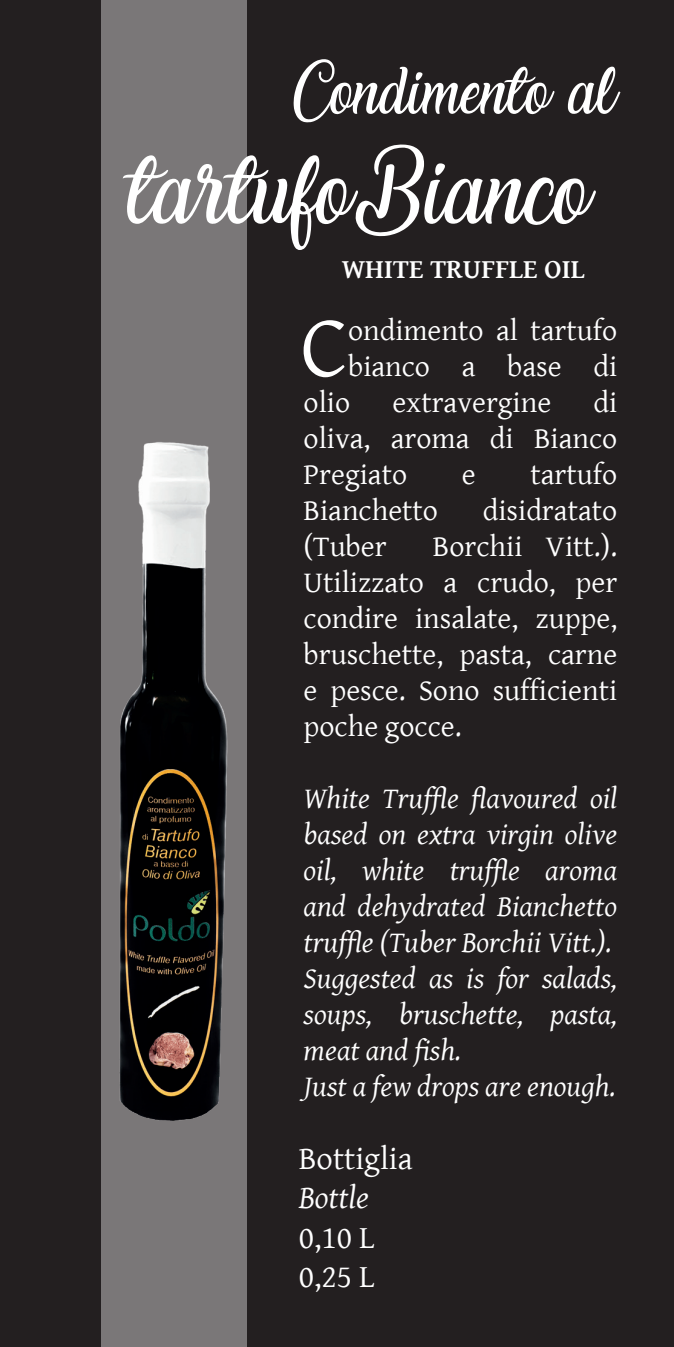
<style>
.page{position:relative;width:674px;height:1347px;background:#fff}
.page>*{position:absolute;margin:0;border:0;box-sizing:border-box;transform-origin:0 0}
.t1{font:88.5px "Gentium Basic";color:#fff}
.t2{font:72.5px "Laughing and Smiling";color:#fff}
.t3{font:50px "Laughing and Smiling";color:#fff}
.t4{font:32.5px/39px "Gentium Basic";color:#fff}
.t5{font:italic 32.5px "Gentium Basic";color:#fff}
.t6{font:30px/36px "Gentium Basic";color:#fff;text-align:justify}
.t7{font:italic 30px/36px "Gentium Basic";color:#fff}
.t8{font:700 27.5px "Gentium Basic";color:#fff}
</style>
<div class="page">
<div style="left:0;top:0;width:673px;height:1346px;background:#231f20"></div>
<div style="left:101px;top:0;width:146px;height:1346px;background:#7a7778"></div>
<img style="left:119px;top:442px;width:109px;height:679px">
<h3 class="t3" style="left:292px;top:55px;width:326px">Condimento al</h3>
<h2 class="t2" style="left:131px;top:138px;width:461px">tartufoBianco</h2>
<p class="t8" style="left:341px;top:248px;width:244px">WHITE TRUFFLE OIL</p>
<h1 class="t1" style="left:300px;top:282px;width:49px">C</h1>
<p class="t6" style="left:348px;top:311px;width:270px">ondimento al tartufo</p>
<p class="t6" style="left:348px;top:347px;width:270px">bianco a base di</p>
<p class="t6" style="left:303px;top:383px;width:48px">olio</p>
<p class="t6" style="left:392px;top:383px;width:160px">extravergine</p>
<p class="t6" style="left:303px;top:383px;width:315px;text-indent:290px">di oliva, aroma di Bianco Pregiato</p>
<p class="t6" style="left:461px;top:455px;width:15px">e</p>
<p class="t6" style="left:530px;top:455px;width:88px">tartufo</p>
<p class="t6" style="left:303px;top:491px;width:136px">Bianchetto</p>
<p class="t6" style="left:482px;top:491px;width:136px">disidratato</p>
<p class="t6" style="left:303px;top:527px;width:84px">(Tuber</p>
<p class="t6" style="left:303px;top:527px;width:315px;text-indent:129px">Borchii Vitt.).<br>Utilizzato a crudo, per condire insalate, zuppe, bruschette, pasta, carne e pesce. Sono sufficienti poche gocce.</p>
<p class="t7" style="left:303px;top:779px;width:315px">White Truffle flavoured oil based on extra virgin olive oil, white truffle aroma and dehydrated Bianchetto truffle (Tuber Borchii Vitt.).<br>Suggested as is for salads, soups, bruschette, pasta, meat and fish.<br>Just a few drops are enough.</p>
<p class="t4" style="left:298px;top:1138px;width:115px">Bottiglia</p>
<p class="t5" style="left:298px;top:1174px;width:72px">Bottle</p>
<p class="t4" style="left:298px;top:1216px;width:77px">0,10 L<br>0,25 L</p>
</div>
